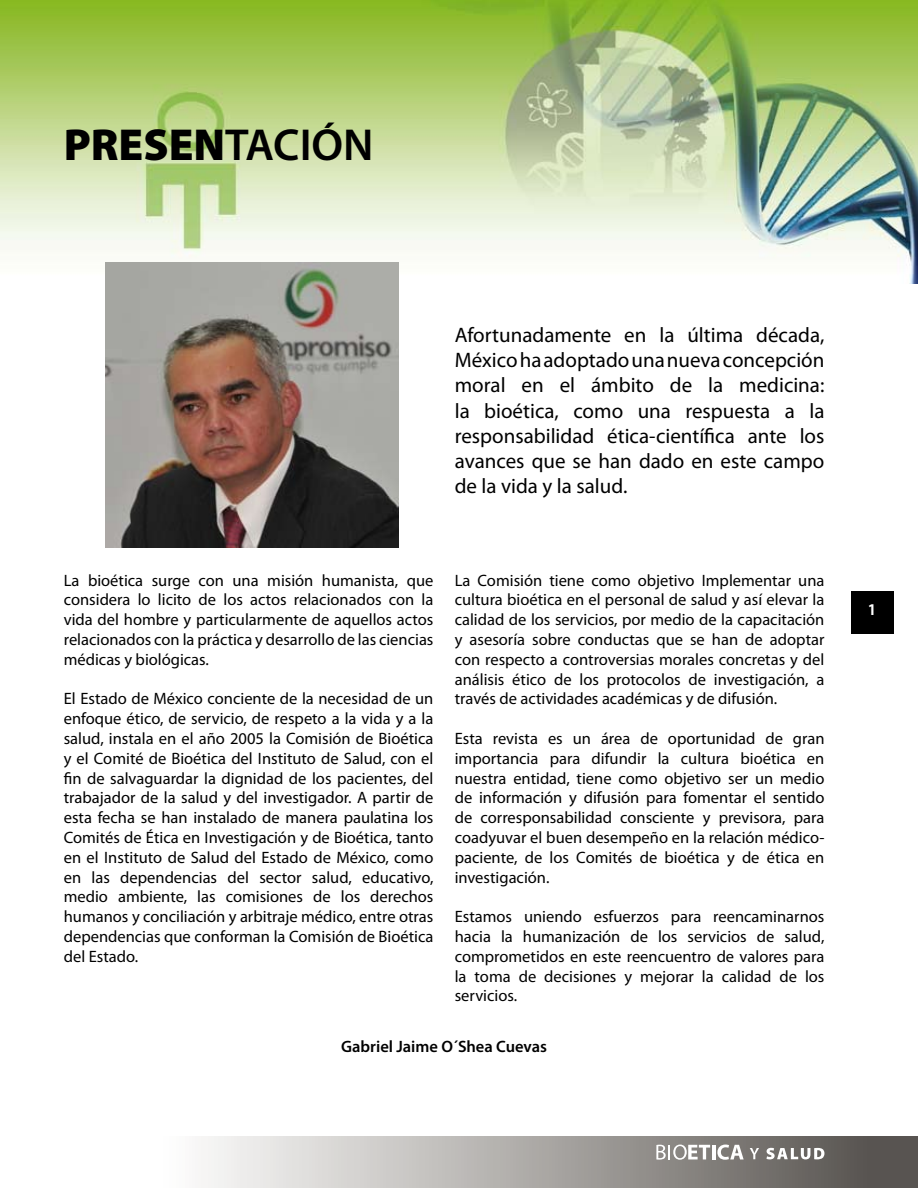
<style>
.page{position:relative;width:918px;height:1188px;background:#fff}
.page>*{position:absolute;margin:0;border:0;box-sizing:border-box;transform-origin:0 0}
.t1{font:900 45px "Myriad Pro";color:#000}
.t2{font:21px/25.2px "Myriad Pro";color:#000;text-align:justify}
.t3{font:16.5px/19.8px "Myriad Pro";color:#000;text-align:justify}
.t4{font:600 16.5px "Myriad Pro";color:#000}
.t5{font:700 condensed 16.5px "Myriad Pro";color:#fff}
.s1{font-weight:600}
</style>
<div class="page">
<div style="left:0;top:1136px;width:918px;height:52px;background:linear-gradient(to right,#fff,#57534e)"></div>
<div style="left:851px;top:591px;width:43px;height:43px;background:#000"></div>
<svg style="left:656px;top:1145px;width:54px;height:15px"></svg>
<hr style="left:712px;top:1145px;width:3px;height:14px;background:#fff">
<svg style="left:717px;top:1145px;width:27px;height:15px"></svg>
<svg style="left:750px;top:1148px;width:9px;height:11px"></svg>
<svg style="left:766px;top:1148px;width:58px;height:11px"></svg>
<img style="left:0;top:0;width:918px;height:284px">
<img style="left:105px;top:263px;width:293px;height:285px">
<h1 class="t1" style="left:64px;top:115px;width:311px">PRESEN<span class="s1">TACIÓN</span></h1>
<p class="t2" style="left:455px;top:322px;width:371px">Afortunadamente en la última década, México ha adoptado una nueva concepción moral en el ámbito de la medicina: la bioética, como una respuesta a la responsabilidad ética-científica ante los avances que se han dado en este campo de la vida y la salud.</p>
<p class="t3" style="left:64px;top:570px;width:371px">La bioética surge con una misión humanista, que considera lo licito de los actos relacionados con la vida del hombre y particularmente de aquellos actos relacionados con la práctica y desarrollo de las ciencias médicas y biológicas.</p>
<p class="t3" style="left:64px;top:689px;width:371px">El Estado de México conciente de la necesidad de un enfoque ético, de servicio, de respeto a la vida y a la salud, instala en el año 2005 la Comisión de Bioética y el Comité de Bioética del Instituto de Salud, con el fin de salvaguardar la dignidad de los pacientes, del trabajador de la salud y del investigador. A partir de esta fecha se han instalado de manera paulatina los Comités de Ética en Investigación y de Bioética, tanto en el Instituto de Salud del Estado de México, como en las dependencias del sector salud, educativo, medio ambiente, las comisiones de los derechos humanos y conciliación y arbitraje médico, entre otras dependencias que conforman la Comisión de Bioética del Estado.</p>
<p class="t3" style="left:455px;top:570px;width:371px">La Comisión tiene como objetivo Implementar una cultura bioética en el personal de salud y así elevar la calidad de los servicios, por medio de la capacitación y asesoría sobre conductas que se han de adoptar con respecto a controversias morales concretas y del análisis ético de los protocolos de investigación, a través de actividades académicas y de difusión.</p>
<p class="t3" style="left:455px;top:728px;width:371px">Esta revista es un área de oportunidad de gran importancia para difundir la cultura bioética en nuestra entidad, tiene como objetivo ser un medio de información y difusión para fomentar el sentido de corresponsabilidad consciente y previsora, para coadyuvar el buen desempeño en la relación médico&shy;paciente, de los Comités de bioética y de ética en investigación.</p>
<p class="t3" style="left:455px;top:906px;width:371px">Estamos uniendo esfuerzos para reencaminarnos hacia la humanización de los servicios de salud, comprometidos en este reencuentro de valores para la toma de decisiones y mejorar la calidad de los servicios.</p>
<p class="t4" style="left:341px;top:1036px;width:208px">Gabriel Jaime O´Shea Cuevas</p>
<p class="t5" style="left:869px;top:600px;width:9px">1</p>
</div>
